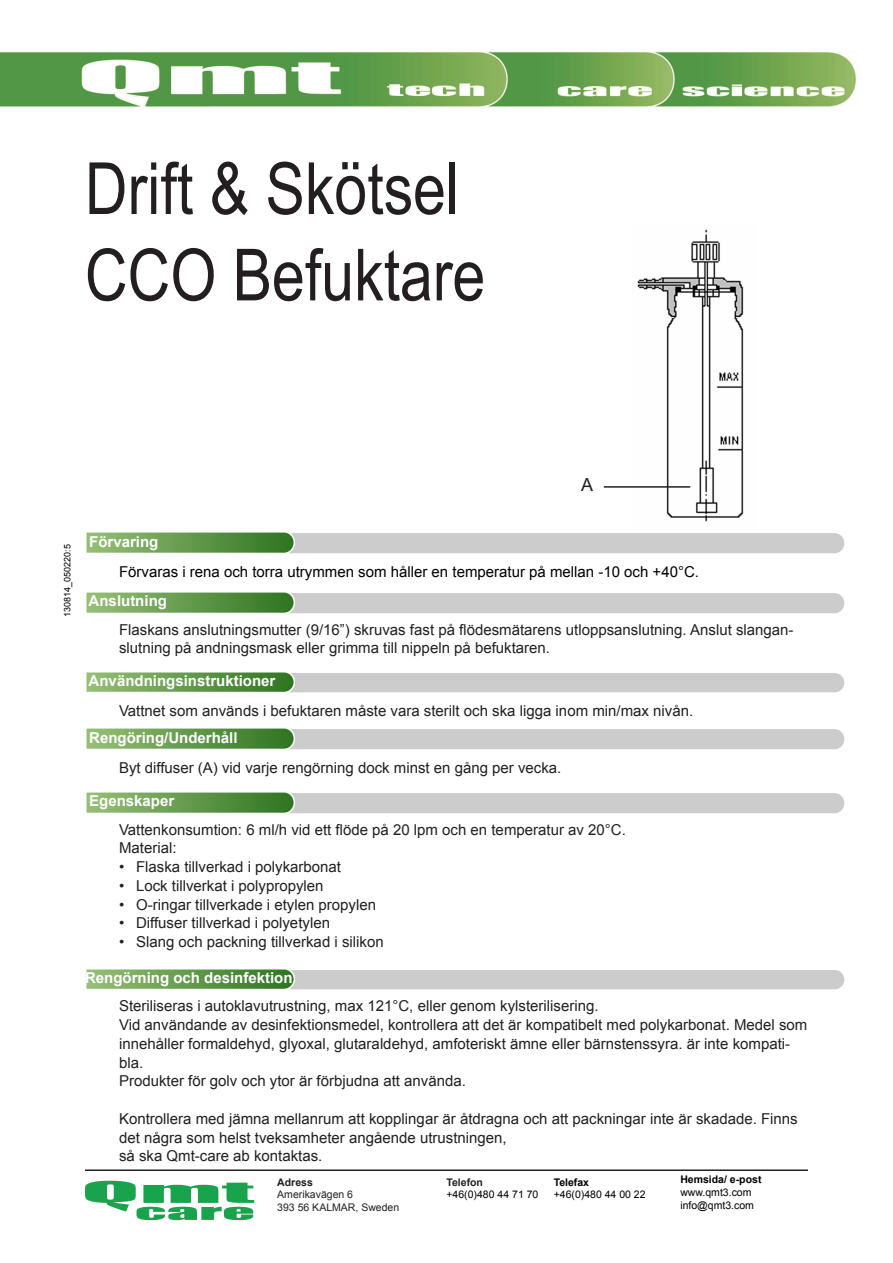
<style>
.page{position:relative;width:893px;height:1263px;background:#fff}
.page>*{position:absolute;margin:0;border:0;box-sizing:border-box;transform-origin:0 0}
.t1{font:72px "Arial Narrow";color:#231f20}
.t2{font:18px "Arial";color:#231f20}
.t3{font:15px/18.8px "Arial";color:#231f20}
.t4{font:700 15px "Arial";color:#fff}
.t5{font:15px "Arial";color:#000}
.t6{font:10.5px "Arial";color:#000}
.t7{font:10.5px "Arial";color:#231f20}
.t8{font:700 10.5px "Arial";color:#000}
.t9{font:700 10.5px "Arial";color:#231f20}
.t10{font:9px "Arial";color:#000}
</style>
<div class="page">
<hr style="left:85px;top:1169px;width:723px;height:2px;background:#231f20">
<svg style="left:85px;top:1181px;width:169px;height:39px"></svg>
<img style="left:0;top:52px;width:856px;height:55px">
<img style="left:86px;top:532px;width:759px;height:22px">
<img style="left:637px;top:229px;width:107px;height:293px">
<img style="left:86px;top:592px;width:759px;height:22px">
<img style="left:86px;top:792px;width:759px;height:22px">
<img style="left:86px;top:969px;width:759px;height:21px">
<hr style="left:604px;top:486px;width:86px;height:2px;background:#231f20">
<img style="left:86px;top:672px;width:759px;height:21px">
<img style="left:86px;top:728px;width:759px;height:22px">
<p class="t1" style="left:85px;top:136px;width:376px">Drift &amp; Skötsel</p>
<p class="t1" style="left:85px;top:222px;width:402px">CCO Befuktare</p>
<p class="t2" style="left:581px;top:473px;width:14px">A</p>
<p class="t10" style="left:61px;top:617px;width:74px;rotate:-90deg">130814_050220:5</p>
<p class="t4" style="left:89px;top:532px;width:71px">Förvaring</p>
<p class="t5" style="left:119px;top:562px;width:581px">Förvaras i rena och torra utrymmen som håller en temperatur på mellan -10 och +40°C.</p>
<p class="t4" style="left:89px;top:591px;width:80px">Anslutning</p>
<p class="t3" style="left:119px;top:620px;width:676px">Flaskans anslutningsmutter (9/16”) skruvas fast på flödesmätarens utloppsanslutning. Anslut slangan&shy;slutning på andningsmask eller grimma till nippeln på befuktaren.</p>
<p class="t4" style="left:89px;top:671px;width:188px">Användningsinstruktioner</p>
<p class="t3" style="left:119px;top:702px;width:576px">Vattnet som används i befuktaren måste vara sterilt och ska ligga inom min/max nivån.</p>
<p class="t4" style="left:89px;top:727px;width:150px">Rengöring/Underhåll</p>
<p class="t3" style="left:119px;top:758px;width:444px">Byt diffuser (A) vid varje rengörning dock minst en gång per vecka.</p>
<p class="t4" style="left:89px;top:791px;width:87px">Egenskaper</p>
<p class="t3" style="left:119px;top:820px;width:508px">Vattenkonsumtion: 6 ml/h vid ett flöde på 20 lpm och en temperatur av 20°C.</p>
<p class="t3" style="left:119px;top:839px;width:59px">Material:</p>
<p class="t3" style="left:119px;top:857px;width:224px">• Flaska tillverkad i polykarbonat</p>
<p class="t3" style="left:119px;top:876px;width:206px">• Lock tillverkat i polypropylen</p>
<p class="t3" style="left:119px;top:895px;width:259px">• O-ringar tillverkade i etylen propylen</p>
<p class="t3" style="left:119px;top:914px;width:212px">• Diffuser tillverkad i polyetylen</p>
<p class="t3" style="left:119px;top:932px;width:266px">• Slang och packning tillverkad i silikon</p>
<p class="t4" style="left:85px;top:968px;width:209px">Rengörning och desinfektion</p>
<p class="t3" style="left:119px;top:997px;width:481px">Steriliseras i autoklavutrustning, max 121°C, eller genom kylsterilisering.</p>
<p class="t3" style="left:119px;top:1015px;width:690px">Vid användande av desinfektionsmedel, kontrollera att det är kompatibelt med polykarbonat. Medel som innehåller formaldehyd, glyoxal, glutaraldehyd, amfoteriskt ämne eller bärnstenssyra. är inte kompati&shy;bla.</p>
<p class="t3" style="left:119px;top:1072px;width:348px">Produkter för golv och ytor är förbjudna att använda.</p>
<p class="t3" style="left:119px;top:1109px;width:680px">Kontrollera med jämna mellanrum att kopplingar är åtdragna och att packningar inte är skadade. Finns det några som helst tveksamheter angående utrustningen,</p>
<p class="t3" style="left:119px;top:1147px;width:205px">så ska Qmt-care ab kontaktas.</p>
<p class="t9" style="left:277px;top:1175px;width:37px">Adress</p>
<p class="t7" style="left:277px;top:1187px;width:77px">Amerikavägen 6</p>
<p class="t7" style="left:277px;top:1200px;width:123px">393 56 KALMAR, Sweden</p>
<p class="t9" style="left:446px;top:1175px;width:38px">Telefon</p>
<p class="t6" style="left:446px;top:1187px;width:93px">+46(0)480 44 71 70</p>
<p class="t8" style="left:554px;top:1175px;width:37px">Telefax</p>
<p class="t6" style="left:554px;top:1187px;width:93px">+46(0)480 44 00 22</p>
<p class="t8" style="left:680px;top:1173px;width:83px">Hemsida/ e-post</p>
<p class="t6" style="left:680px;top:1185px;width:73px">www.qmt3.com</p>
<p class="t6" style="left:680px;top:1198px;width:75px">info@qmt3.com</p>
</div>
